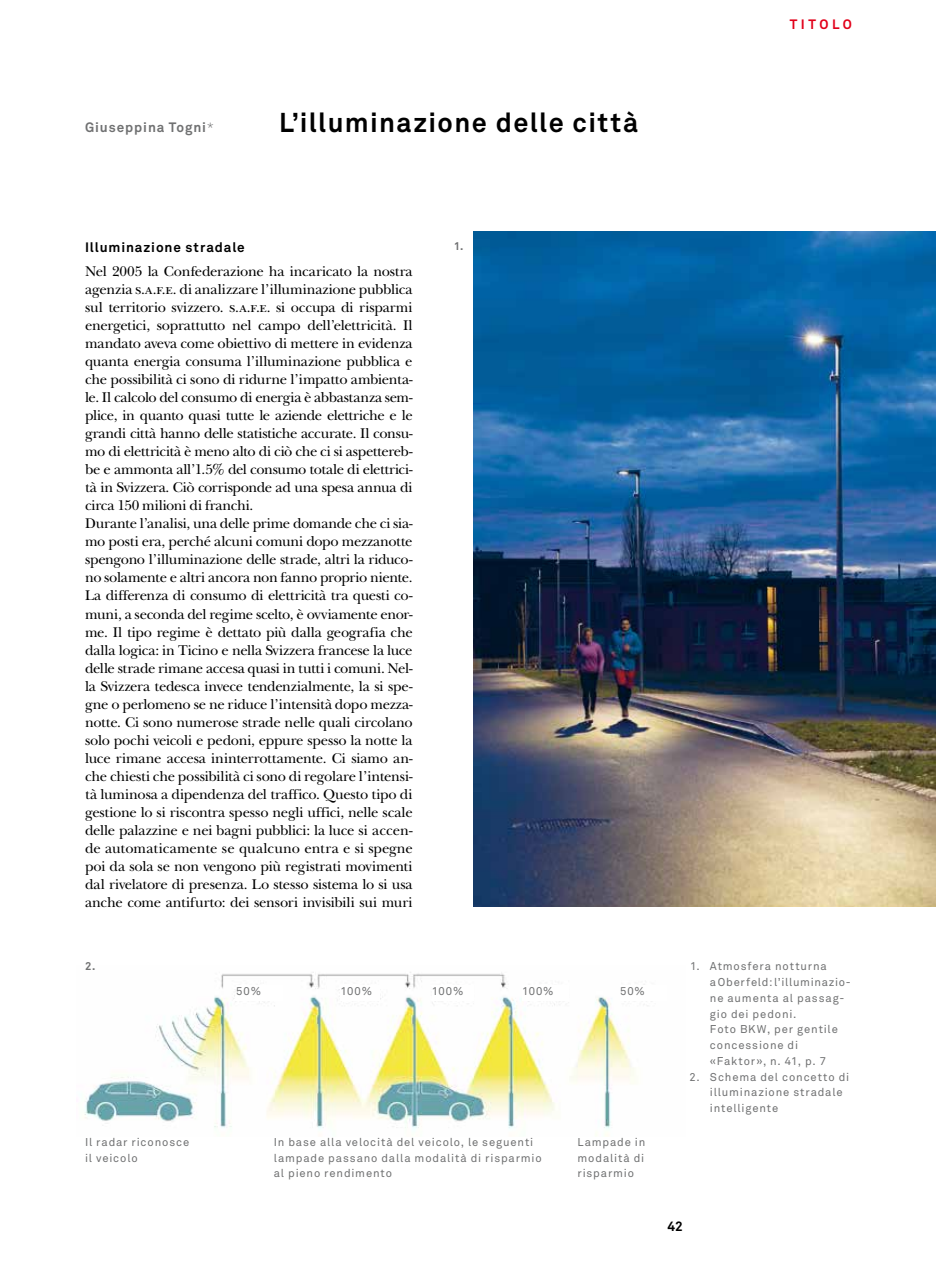
<style>
.page{position:relative;width:936px;height:1276px;background:#fff}
.page>*{position:absolute;margin:0;border:0;box-sizing:border-box;transform-origin:0 0}
.t1{font:700 27px "Akkurat";letter-spacing:.05em;color:#000}
.t2{font:14.7px/18px "New Baskerville Std";letter-spacing:-.025em;color:#000}
.t3{font:700 13.5px "Akkurat";letter-spacing:.065em;color:#000}
.t4{font:700 13.5px "Akkurat";letter-spacing:.065em;color:#707172}
.t5{font:700 13.5px "Akkurat";letter-spacing:.26em;color:#e2001a}
.t6{font:11.25px/15.8px "Akkurat";letter-spacing:.075em;color:#707172}
.t7{font:700 11.25px "Akkurat";color:#707172}
.s1{font-weight:300}
</style>
<div class="page">
<img style="left:473px;top:232px;width:462px;height:674px">
<img style="left:84px;top:972px;width:568px;height:164px">
<div style="left:236px;top:985px;width:47px;height:16px;background:#fff"></div>
<div style="left:620px;top:985px;width:46px;height:16px;background:#fff"></div>
<div style="left:340px;top:985px;width:40px;height:16px;background:#fff"></div>
<div style="left:432px;top:985px;width:41px;height:16px;background:#fff"></div>
<div style="left:522px;top:985px;width:46px;height:16px;background:#fff"></div>
<p class="t4" style="left:85px;top:119px;width:130px">Giuseppina Togni<span class="s1">*</span></p>
<h1 class="t1" style="left:279px;top:106px;width:360px">L’illuminazione delle città</h1>
<p class="t3" style="left:85px;top:239px;width:161px">Illuminazione stradale</p>
<p class="t2" style="left:85px;top:263px;width:329px">Nel 2005 la Confederazione ha incaricato la nostra agenzia s.a.f.e. di analizzare l’illuminazione pubblica sul territorio svizzero. s.a.f.e. si occupa di risparmi energetici, soprattutto nel campo dell’elettricità. Il mandato aveva come obiettivo di mettere in evidenza quanta energia consuma l’illuminazione pubblica e che possibilità ci sono di ridurne l’impatto ambienta&shy;le. Il calcolo del consumo di energia è abbastanza sem&shy;plice, in quanto quasi tutte le aziende elettriche e le grandi città hanno delle statistiche accurate. Il consu&shy;mo di elettricità è meno alto di ciò che ci si aspettereb&shy;be e ammonta all’1.5% del consumo totale di elettrici&shy;tà in Svizzera. Ciò corrisponde ad una spesa annua di circa 150 milioni di franchi.<br>Durante l’analisi, una delle prime domande che ci sia&shy;mo posti era, perché alcuni comuni dopo mezzanotte spengono l’illuminazione delle strade, altri la riduco&shy;no solamente e altri ancora non fanno proprio niente.<br>La differenza di consumo di elettricità tra questi co&shy;muni, a seconda del regime scelto, è ovviamente enor&shy;me. Il tipo regime è dettato più dalla geografia che dalla logica: in Ticino e nella Svizzera francese la luce delle strade rimane accesa quasi in tutti i comuni. Nel&shy;la Svizzera tedesca invece tendenzialmente, la si spe&shy;gne o perlomeno se ne riduce l’intensità dopo mezza&shy;notte. Ci sono numerose strade nelle quali circolano solo pochi veicoli e pedoni, eppure spesso la notte la luce rimane accesa ininterrottamente. Ci siamo an&shy;che chiesti che possibilità ci sono di regolare l’intensi&shy;tà luminosa a dipendenza del traffico. Questo tipo di gestione lo si riscontra spesso negli uffici, nelle scale delle palazzine e nei bagni pubblici: la luce si accen&shy;de automaticamente se qualcuno entra e si spegne poi da sola se non vengono più registrati movimenti dal rivelatore di presenza. Lo stesso sistema lo si usa anche come antifurto: dei sensori invisibili sui muri</p>
<p class="t7" style="left:454px;top:238px;width:11px">1.</p>
<p class="t5" style="left:789px;top:16px;width:64px">TITOLO</p>
<p class="t7" style="left:85px;top:959px;width:12px">2.</p>
<p class="t6" style="left:710px;top:958px;width:142px;text-indent:-20px">1. Atmosfera notturna<br>a Oberfeld: l’illuminazio&shy;ne aumenta al passag&shy;gio dei pedoni.<br>Foto BKW, per gentile concessione di «Faktor», n. 41, p. 7</p>
<p class="t6" style="left:710px;top:1068px;width:141px;text-indent:-20px">2. Schema del concetto di illuminazione stradale intelligente</p>
<p class="t6" style="left:236px;top:982px;width:26px">50%</p>
<p class="t6" style="left:340px;top:982px;width:33px">100%</p>
<p class="t6" style="left:432px;top:982px;width:33px">100%</p>
<p class="t6" style="left:522px;top:982px;width:33px">100%</p>
<p class="t6" style="left:620px;top:982px;width:26px">50%</p>
<p class="t6" style="left:85px;top:1134px;width:106px">Il radar riconosce il veicolo</p>
<p class="t6" style="left:274px;top:1134px;width:269px">In base alla velocità del veicolo, le seguenti lampade passano dalla modalità di risparmio al pieno rendimento</p>
<p class="t6" style="left:577px;top:1134px;width:69px;text-align:justify">Lampade in modalità di risparmio</p>
<p class="t3" style="left:667px;top:1217px;width:17px">42</p>
</div>
